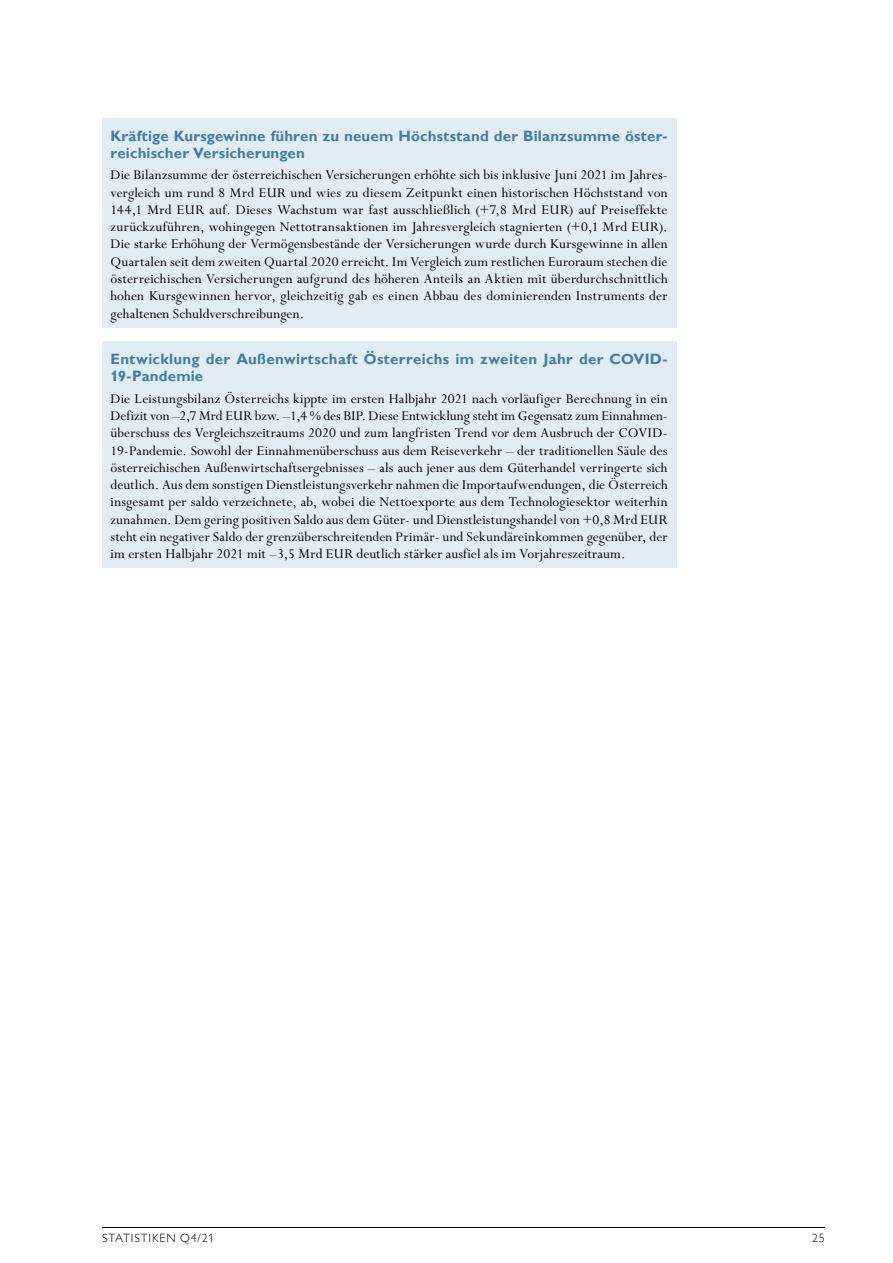
<style>
.page{position:relative;width:893px;height:1263px;background:#fff}
.page>*{position:absolute;margin:0;border:0;box-sizing:border-box;transform-origin:0 0}
.t1{font:15px/17.2px "Perpetua Std";letter-spacing:.01em;color:#000;text-align:justify}
.t2{font:700 15px/17px "Gill Sans MT Pro";letter-spacing:.015em;color:#3e7eaf}
.t3{font:300 12px "Gill Sans MT Pro";letter-spacing:.075em;color:#000}
</style>
<div class="page">
<hr style="left:102px;top:1227px;width:723px;height:1px;background:#000">
<div style="left:102px;top:118px;width:574px;height:53px;background:#e2ecf3"></div>
<div style="left:102px;top:160px;width:574px;height:167px;background:#e2ecf3"></div>
<div style="left:102px;top:341px;width:574px;height:54px;background:#e2ecf3"></div>
<div style="left:102px;top:384px;width:574px;height:184px;background:#e2ecf3"></div>
<p class="t2" style="left:111px;top:127px;width:559px">Kräftige Kursgewinne führen zu neuem Höchststand der Bilanzsumme öster&shy;reichischer Versicherungen</p>
<p class="t1" style="left:111px;top:167px;width:559px">Die Bilanzsumme der österreichischen Versicherungen erhöhte sich bis inklusive Juni 2021 im Jahres&shy;vergleich um rund 8 Mrd EUR und wies zu diesem Zeitpunkt einen historischen Höchststand von 144,1 Mrd EUR auf. Dieses Wachstum war fast ausschließlich (+7,8 Mrd EUR) auf Preiseffekte zurückzuführen, wohingegen Nettotransaktionen im Jahresvergleich stagnierten (+0,1 Mrd EUR).<br>Die starke Erhöhung der Vermögensbestände der Versicherungen wurde durch Kursgewinne in allen Quartalen seit dem zweiten Quartal 2020 erreicht. Im Vergleich zum restlichen Euroraum stechen die österreichischen Versicherungen aufgrund des höheren Anteils an Aktien mit überdurchschnittlich hohen Kursgewinnen hervor, gleichzeitig gab es einen Abbau des dominierenden Instruments der gehaltenen Schuldverschreibungen.</p>
<p class="t2" style="left:111px;top:350px;width:558px">Entwicklung der Außenwirtschaft Österreichs im zweiten Jahr der COVID-<br>19-Pandemie</p>
<p class="t1" style="left:111px;top:390px;width:559px">Die Leistungsbilanz Österreichs kippte im ersten Halbjahr 2021 nach vorläufiger Berechnung in ein Defizit von –2,7 Mrd EUR bzw. –1,4 % des BIP. Diese Entwicklung steht im Gegensatz zum Einnahmen&shy;überschuss des Vergleichszeitraums 2020 und zum langfristen Trend vor dem Ausbruch der COVID-19-Pandemie. Sowohl der Einnahmenüberschuss aus dem Reiseverkehr – der traditionellen Säule des österreichischen Außenwirtschaftsergebnisses – als auch jener aus dem Güterhandel verringerte sich deutlich. Aus dem sonstigen Dienstleistungsverkehr nahmen die Importaufwendungen, die Österreich insgesamt per saldo verzeichnete, ab, wobei die Nettoexporte aus dem Technologiesektor weiterhin zunahmen. Dem gering positiven Saldo aus dem Güter- und Dienstleistungshandel von +0,8 Mrd EUR steht ein negativer Saldo der grenzüberschreitenden Primär- und Sekundäreinkommen gegenüber, der im ersten Halbjahr 2021 mit –3,5 Mrd EUR deutlich stärker ausfiel als im Vorjahreszeitraum.</p>
<p class="t3" style="left:102px;top:1231px;width:114px">STATISTIKEN Q4/21</p>
<p class="t3" style="left:812px;top:1231px;width:14px">25</p>
</div>
